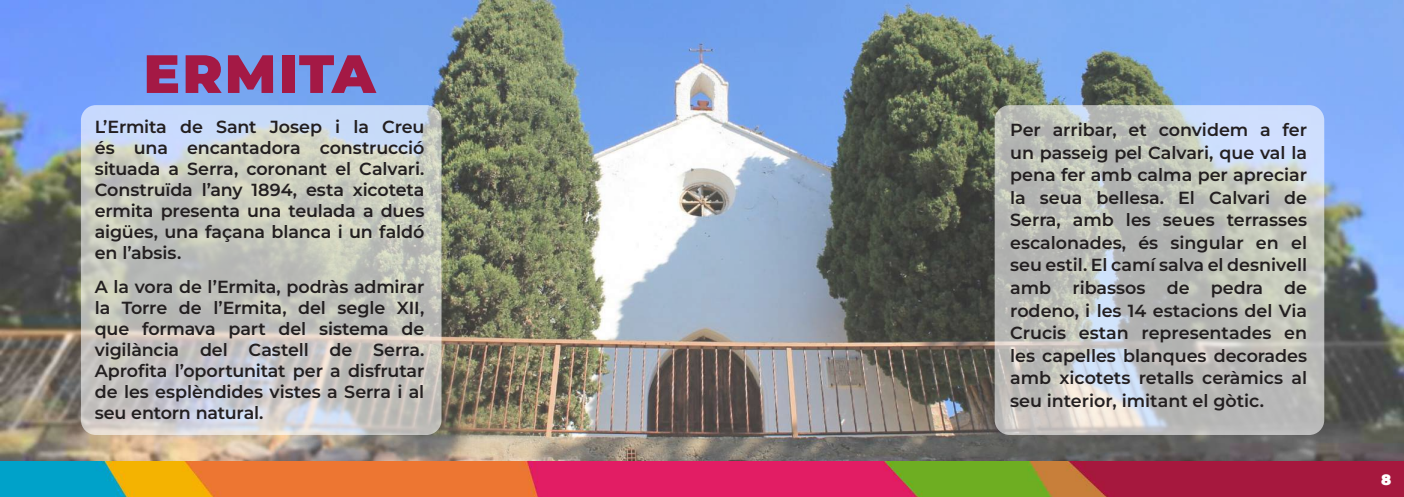
<style>
.page{position:relative;width:1404px;height:497px;background:#fff}
.page>*{position:absolute;margin:0;border:0;box-sizing:border-box;transform-origin:0 0}
.t1{font:900 53.75px "Montserrat";letter-spacing:.04em;color:#a41945}
.t2{font:600 17.5px/21px "Montserrat";letter-spacing:-.005em;color:#231f20;text-align:justify}
.t3{font:900 15px "Montserrat";color:#fff}
</style>
<div class="page">
<img style="left:0;top:0;width:1404px;height:461px">
<img style="left:0;top:461px;width:1404px;height:35px">
<svg style="left:81px;top:105px;width:360px;height:329px;background:#c7c9c6"></svg>
<svg style="left:994px;top:105px;width:330px;height:329px;background:#c0c3c1"></svg>
<h1 class="t1" style="left:144px;top:33px;width:233px">ERMITA</h1>
<p class="t2" style="left:95px;top:115px;width:331px">L’Ermita de Sant Josep i la Creu és una encantadora construcció situada a Serra, coronant el Calvari.<br>Construïda l’any 1894, esta xicoteta ermita presenta una teulada a dues aigües, una façana blanca i un faldó en l’absis.</p>
<p class="t2" style="left:95px;top:275px;width:331px">A la vora de l’Ermita, podràs admirar la Torre de l’Ermita, del segle XII, que formava part del sistema de vigilància del Castell de Serra.<br>Aprofita l’oportunitat per a disfrutar de les esplèndides vistes a Serra i al seu entorn natural.</p>
<p class="t2" style="left:1010px;top:118px;width:298px;line-height:22.5px">Per arribar, et convidem a fer un passeig pel Calvari, que val la pena fer amb calma per apreciar la seua bellesa. El Calvari de Serra, amb les seues terrasses escalonades, és singular en el seu estil. El camí salva el desnivell amb ribassos de pedra de rodeno, i les 14 estacions del Via Crucis estan representades en les capelles blanques decorades amb xicotets retalls ceràmics al seu interior, imitant el gòtic.</p>
<p class="t3" style="left:1381px;top:468px;width:12px">8</p>
</div>
